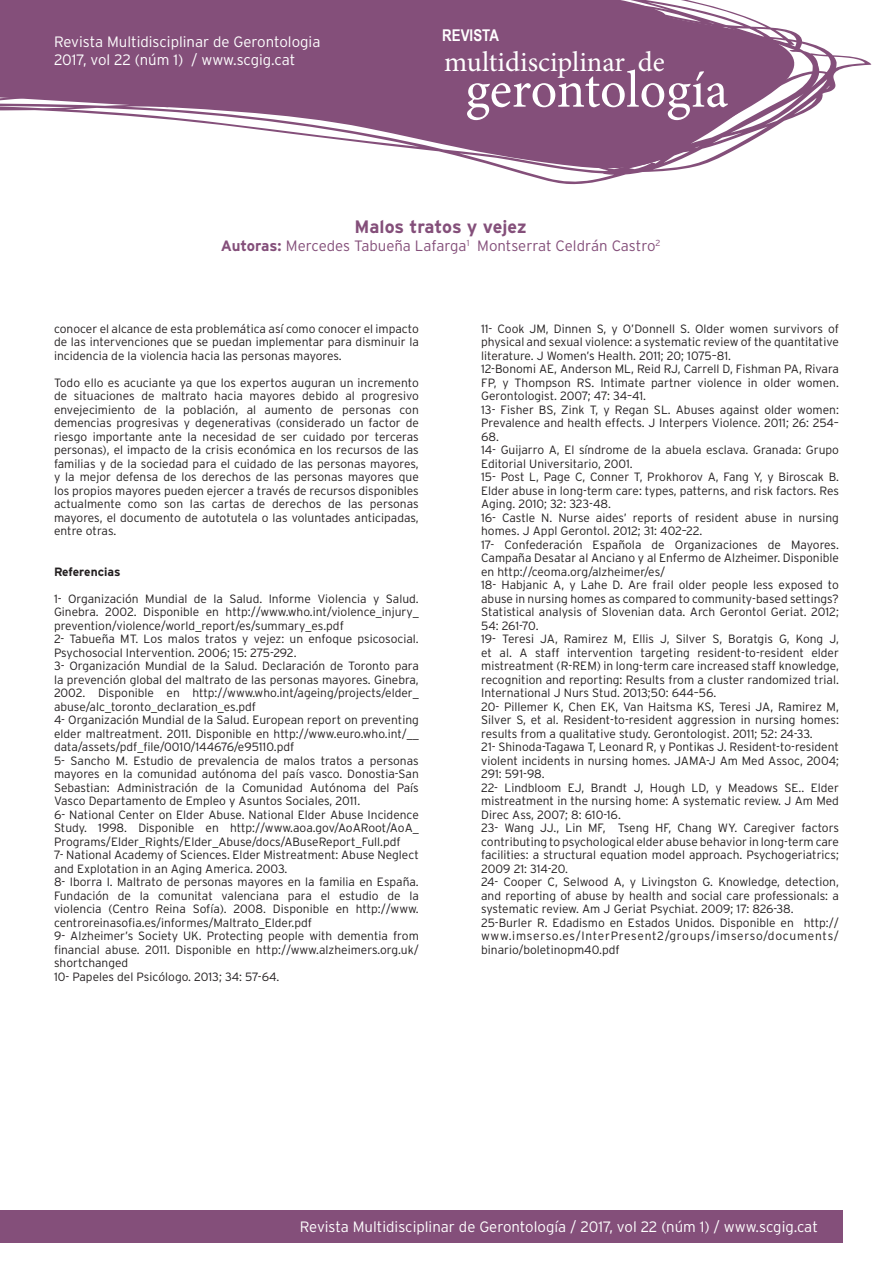
<style>
.page{position:relative;width:893px;height:1263px;background:#fff}
.page>*{position:absolute;margin:0;border:0;box-sizing:border-box;transform-origin:0 0}
.t1{font:52.35px "Minion Pro";letter-spacing:-.005em;color:#fff}
.t2{font:28.35px "Minion Pro";color:#fff}
.t3{font:700 18px "Interstate";color:#844f7a}
.t4{font:700 16.2px "Arial Narrow";color:#fff}
.t5{font:300 15px/18px "Interstate";color:#fff}
.t6{font:300 15px "Interstate";color:#844f7a}
.t7{font:300 12px/13.5px "Interstate";color:#231f20;text-align:justify}
.t8{font:700 12px "Interstate";color:#231f20}
.s1{font-weight:700}
</style>
<div class="page">
<div style="left:0;top:1210px;width:843px;height:32px;background:#844f7a"></div>
<svg style="left:0;top:0;width:872px;height:185px;fill:#844f7a"></svg>
<div style="left:429px;top:26px;width:83px;height:19px;background:#844f7a;border-radius:5px"></div>
<p class="t5" style="left:54px;top:32px;width:268px">Revista Multidisciplinar de Gerontologia<br>2017, vol 22 (núm 1) / www.scgig.cat</p>
<h3 class="t4" style="left:442px;top:23px;width:58px">REVISTA</h3>
<h1 class="t1" style="left:465px;top:55px;width:264px">gerontología</h1>
<h2 class="t2" style="left:444px;top:43px;width:222px">multidisciplinar de</h2>
<h3 class="t3" style="left:355px;top:217px;width:174px">Malos tratos y vejez</h3>
<p class="t6" style="left:221px;top:238px;width:441px"><span class="s1">Autoras:</span> Mercedes Tabueña Lafarga<sup>1</sup> Montserrat Celdrán Castro<sup>2</sup></p>
<p class="t7" style="left:54px;top:322px;width:366px">conocer el alcance de esta problemática así como conocer el impacto de las intervenciones que se puedan implementar para disminuir la incidencia de la violencia hacia las personas mayores.</p>
<p class="t7" style="left:54px;top:376px;width:366px">Todo ello es acuciante ya que los expertos auguran un incremento de situaciones de maltrato hacia mayores debido al progresivo envejecimiento de la población, al aumento de personas con demencias progresivas y degenerativas (considerado un factor de riesgo importante ante la necesidad de ser cuidado por terceras personas), el impacto de la crisis económica en los recursos de las familias y de la sociedad para el cuidado de las personas mayores, y la mejor defensa de los derechos de las personas mayores que los propios mayores pueden ejercer a través de recursos disponibles actualmente como son las cartas de derechos de las personas mayores, el documento de autotutela o las voluntades anticipadas, entre otras.</p>
<p class="t8" style="left:54px;top:565px;width:68px">Referencias</p>
<p class="t7" style="left:54px;top:592px;width:366px;text-align:left">1- Organización Mundial de la Salud. Informe Violencia y Salud.<br>Ginebra. 2002. Disponible en http://www.who.int/violence_injury_ prevention/violence/world_report/es/summary_es.pdf<br>2- Tabueña MT. Los malos tratos y vejez: un enfoque psicosocial.<br>Psychosocial Intervention. 2006; 15: 275-292.<br>3- Organización Mundial de la Salud. Declaración de Toronto para la prevención global del maltrato de las personas mayores. Ginebra, 2002. Disponible en http://www.who.int/ageing/projects/elder_ abuse/alc_toronto_declaration_es.pdf<br>4- Organización Mundial de la Salud. European report on preventing elder maltreatment. 2011. Disponible en http://www.euro.who.int/__ data/assets/pdf_file/0010/144676/e95110.pdf<br>5- Sancho M. Estudio de prevalencia de malos tratos a personas mayores en la comunidad autónoma del país vasco. Donostia-San Sebastian: Administración de la Comunidad Autónoma del País Vasco Departamento de Empleo y Asuntos Sociales, 2011.<br>6- National Center on Elder Abuse. National Elder Abuse Incidence Study. 1998. Disponible en http://www.aoa.gov/AoARoot/AoA_ Programs/Elder_Rights/Elder_Abuse/docs/ABuseReport_Full.pdf<br>7- National Academy of Sciences. Elder Mistreatment: Abuse Neglect and Explotation in an Aging America. 2003.<br>8- Iborra I. Maltrato de personas mayores en la familia en España.<br>Fundación de la comunitat valenciana para el estudio de la violencia (Centro Reina Sofía). 2008. Disponible en http://www. centroreinasofia.es/informes/Maltrato_Elder.pdf<br>9- Alzheimer’s Society UK. Protecting people with dementia from financial abuse. 2011. Disponible en http://www.alzheimers.org.uk/ shortchanged<br>10- Papeles del Psicólogo. 2013; 34: 57-64.</p>
<p class="t7" style="left:481px;top:322px;width:359px;text-align:left">11- Cook JM, Dinnen S, y O’Donnell S. Older women survivors of physical and sexual violence: a systematic review of the quantitative literature. J Women’s Health. 2011; 20; 1075–81.<br>12-Bonomi AE, Anderson ML, Reid RJ, Carrell D, Fishman PA, Rivara FP, y Thompson RS. Intimate partner violence in older women.<br>Gerontologist. 2007; 47: 34–41.<br>13- Fisher BS, Zink T, y Regan SL. Abuses against older women:<br>Prevalence and health effects. J Interpers Violence. 2011; 26: 254– 68.<br>14- Guijarro A, El síndrome de la abuela esclava. Granada: Grupo Editorial Universitario, 2001.<br>15- Post L, Page C, Conner T, Prokhorov A, Fang Y, y Biroscak B.<br>Elder abuse in long-term care: types, patterns, and risk factors. Res Aging. 2010; 32: 323-48.<br>16- Castle N. Nurse aides’ reports of resident abuse in nursing homes. J Appl Gerontol. 2012; 31: 402–22.<br>17- Confederación Española de Organizaciones de Mayores.<br>Campaña Desatar al Anciano y al Enfermo de Alzheimer. Disponible en http://ceoma.org/alzheimer/es/<br>18- Habjanic A, y Lahe D. Are frail older people less exposed to abuse in nursing homes as compared to community-based settings?<br>Statistical analysis of Slovenian data. Arch Gerontol Geriat. 2012; 54: 261-70.<br>19- Teresi JA, Ramirez M, Ellis J, Silver S, Boratgis G, Kong J, et al. A staff intervention targeting resident-to-resident elder mistreatment (R-REM) in long-term care increased staff knowledge, recognition and reporting: Results from a cluster randomized trial.<br>International J Nurs Stud. 2013;50: 644–56.<br>20- Pillemer K, Chen EK, Van Haitsma KS, Teresi JA, Ramirez M, Silver S, et al. Resident-to-resident aggression in nursing homes: results from a qualitative study. Gerontologist. 2011; 52: 24-33.<br>21- Shinoda-Tagawa T, Leonard R, y Pontikas J. Resident-to-resident violent incidents in nursing homes. JAMA-J Am Med Assoc, 2004; 291: 591-98.<br>22- Lindbloom EJ, Brandt J, Hough LD, y Meadows SE.. Elder mistreatment in the nursing home: A systematic review. J Am Med Direc Ass, 2007; 8: 610-16.<br>23- Wang JJ., Lin MF, Tseng HF, Chang WY. Caregiver factors contributing to psychological elder abuse behavior in long-term care facilities: a structural equation model approach. Psychogeriatrics; 2009 21: 314-20.<br>24- Cooper C, Selwood A, y Livingston G. Knowledge, detection, and reporting of abuse by health and social care professionals: a systematic review. Am J Geriat Psychiat. 2009; 17: 826-38.<br>25-Burler R. Edadismo en Estados Unidos. Disponible en http:// www.imserso.es/InterPresent2/groups/imserso/documents/ binario/boletinopm40.pdf</p>
<p class="t5" style="left:300px;top:1217px;width:520px">Revista Multidisciplinar de Gerontología / 2017, vol 22 (núm 1) / www.scgig.cat</p>
</div>
